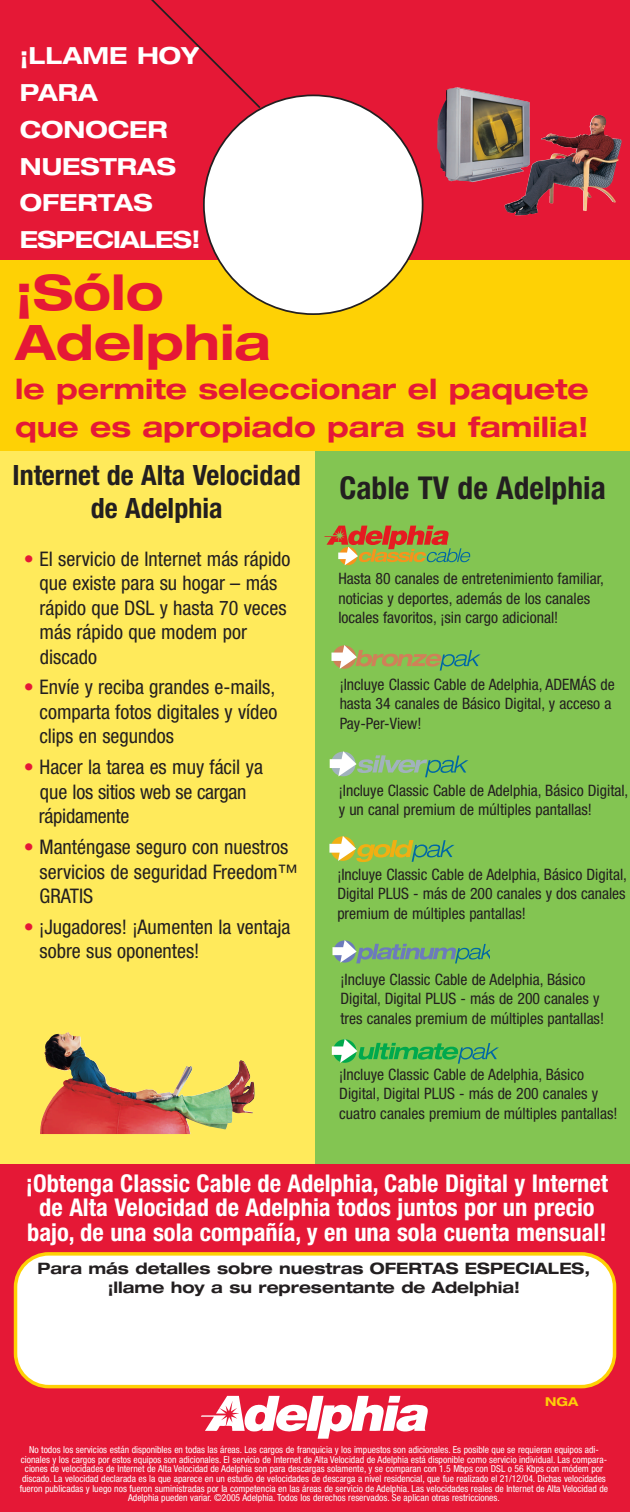
<style>
.page{position:relative;width:630px;height:1512px;background:#fff}
.page>*{position:absolute;margin:0;border:0;box-sizing:border-box;transform-origin:0 0}
.t1{font:700 expanded 49px/50.8px "Helvetica Neue";color:#e51836}
.t2{font:700 condensed 31.5px "Helvetica Neue";color:#231f20}
.t3{font:700 expanded 28px/38.5px "Helvetica Neue";color:#e51836}
.t4{font:700 condensed 28px/33.2px "Helvetica Neue";color:#231f20;text-align:center}
.t5{font:700 condensed 24.5px/24.5px "Helvetica Neue";color:#fff;text-align:center}
.t6{font:700 expanded 23.62px/36.8px "Helvetica Neue";color:#fff}
.t7{font:condensed 20.12px/24.5px "Helvetica Neue";color:#231f20}
.t8{font:condensed 15.75px/19.2px "Helvetica Neue";color:#231f20}
.t9{font:700 expanded 15.75px/18.9px "Helvetica Neue";color:#231f20;text-align:center}
.t10{font:700 expanded 12.25px "Helvetica Neue";color:#fece08}
.t11{font:condensed 9.62px/9.6px "Helvetica Neue";color:#fff;text-align:center}
.s1{font-size:24.5px}
.s2{color:#e51836}
</style>
<div class="page">
<div style="left:0;top:1164px;width:630px;height:348px;background:#e51836"></div>
<div style="left:313px;top:158px;width:317px;height:1006px;background:#83c552"></div>
<div style="left:0;top:147px;width:315px;height:1017px;background:#ffea5b"></div>
<div style="left:0;top:140px;width:630px;height:311px;background:#fed105"></div>
<div style="left:0;top:0;width:630px;height:260px;background:#e51836"></div>
<img style="left:201px;top:1396px;width:227px;height:43px">
<svg style="left:14px;top:1252px;width:602px;height:136px;background:#fef9ed"></svg>
<img style="left:437px;top:87px;width:185px;height:95px">
<img style="left:68px;top:1032px;width:187px;height:65px">
<svg style="left:324px;top:526px;width:147px;height:39px"></svg>
<svg style="left:331px;top:645px;width:150px;height:26px"></svg>
<svg style="left:329px;top:836px;width:125px;height:26px"></svg>
<svg style="left:330px;top:751px;width:138px;height:26px"></svg>
<svg style="left:332px;top:1039px;width:167px;height:25px"></svg>
<svg style="left:332px;top:940px;width:157px;height:23px"></svg>
<svg style="left:203px;top:94px;width:221px;height:221px"></svg>
<svg style="left:151px;top:0;width:111px;height:110px"></svg>
<h3 class="t6" style="left:20px;top:40px;width:182px">¡LLAME HOY<br>PARA<br>CONOCER<br>NUESTRAS<br>OFERTAS<br>ESPECIALES<span class="s1">!</span></h3>
<h1 class="t1" style="left:15px;top:272px;width:257px">¡Sólo<br>Adelphia</h1>
<h3 class="t3" style="left:15px;top:372px;width:575px">le permite seleccionar el paquete que es apropiado para su familia!</h3>
<h3 class="t4" style="left:12px;top:461px;width:290px">Internet de Alta Velocidad de Adelphia</h3>
<h2 class="t2" style="left:340px;top:477px;width:268px">Cable TV de Adelphia</h2>
<h3 class="t7" style="left:40px;top:548px;width:252px;text-indent:-16px"><span class="s2">•</span> El servicio de Internet más rápido que existe para su hogar – más rápido que DSL y hasta 70 veces más rápido que modem por discado</h3>
<h3 class="t7" style="left:40px;top:677px;width:239px;text-align:justify;text-indent:-16px"><span class="s2">•</span> Envíe y reciba grandes e-mails, comparta fotos digitales y vídeo clips en segundos</h3>
<h3 class="t7" style="left:39px;top:757px;width:226px;text-indent:-15px"><span class="s2">•</span> Hacer la tarea es muy fácil ya que los sitios web se cargan rápidamente</h3>
<h3 class="t7" style="left:40px;top:836px;width:260px;text-indent:-16px"><span class="s2">•</span> Manténgase seguro con nuestros servicios de seguridad Freedom™<br>GRATIS</h3>
<h3 class="t7" style="left:40px;top:916px;width:252px;text-indent:-16px"><span class="s2">•</span> ¡Jugadores! ¡Aumenten la ventaja sobre sus oponentes!</h3>
<h3 class="t8" style="left:338px;top:571px;width:267px">Hasta 80 canales de entretenimiento familiar, noticias y deportes, además de los canales locales favoritos, ¡sin cargo adicional!</h3>
<h3 class="t8" style="left:340px;top:676px;width:277px">¡Incluye Classic Cable de Adelphia, ADEMÁS de hasta 34 canales de Básico Digital, y acceso a<br>Pay-Per-View!</h3>
<h3 class="t8" style="left:339px;top:782px;width:291px">¡Incluye Classic Cable de Adelphia, Básico Digital, y un canal premium de múltiples pantallas!</h3>
<h3 class="t8" style="left:337px;top:866px;width:291px;text-align:justify">¡Incluye Classic Cable de Adelphia, Básico Digital, Digital PLUS - más de 200 canales y dos canales premium de múltiples pantallas!</h3>
<h3 class="t8" style="left:341px;top:971px;width:265px">¡Incluye Classic Cable de Adelphia, Básico<br>Digital, Digital PLUS - más de 200 canales y tres canales premium de múltiples pantallas!</h3>
<h3 class="t8" style="left:339px;top:1066px;width:280px">¡Incluye Classic Cable de Adelphia, Básico<br>Digital, Digital PLUS - más de 200 canales y cuatro canales premium de múltiples pantallas!</h3>
<h3 class="t5" style="left:26px;top:1173px;width:584px">¡Obtenga Classic Cable de Adelphia, Cable Digital y Internet de Alta Velocidad de Adelphia todos juntos por un precio bajo, de una sola compañía, y en una sola cuenta mensual!</h3>
<h3 class="t9" style="left:37px;top:1260px;width:554px">Para más detalles sobre nuestras OFERTAS ESPECIALES, ¡llame hoy a su representante de Adelphia!</h3>
<p class="t10" style="left:545px;top:1398px;width:35px">NGA</p>
<p class="t11" style="left:20px;top:1446px;width:590px">No todos los servicios están disponibles en todas las áreas. Los cargos de franquicia y los impuestos son adicionales. Es posible que se requieran equipos adi&shy;cionales y los cargos por estos equipos son adicionales. El servicio de Internet de Alta Velocidad de Adelphia está disponible como servicio individual. Las compara&shy;ciones de velocidades de Internet de Alta Velocidad de Adelphia son para descargas solamente, y se comparan con 1.5 Mbps con DSL o 56 Kbps con módem por discado. La velocidad declarada es la que aparece en un estudio de velocidades de descarga a nivel residencial, que fue realizado el 21/12/04. Dichas velocidades fueron publicadas y luego nos fueron suministradas por la competencia en las áreas de servicio de Adelphia. Las velocidades reales de Internet de Alta Velocidad de Adelphia pueden variar. ©2005 Adelphia. Todos los derechos reservados. Se aplican otras restricciones.</p>
</div>
